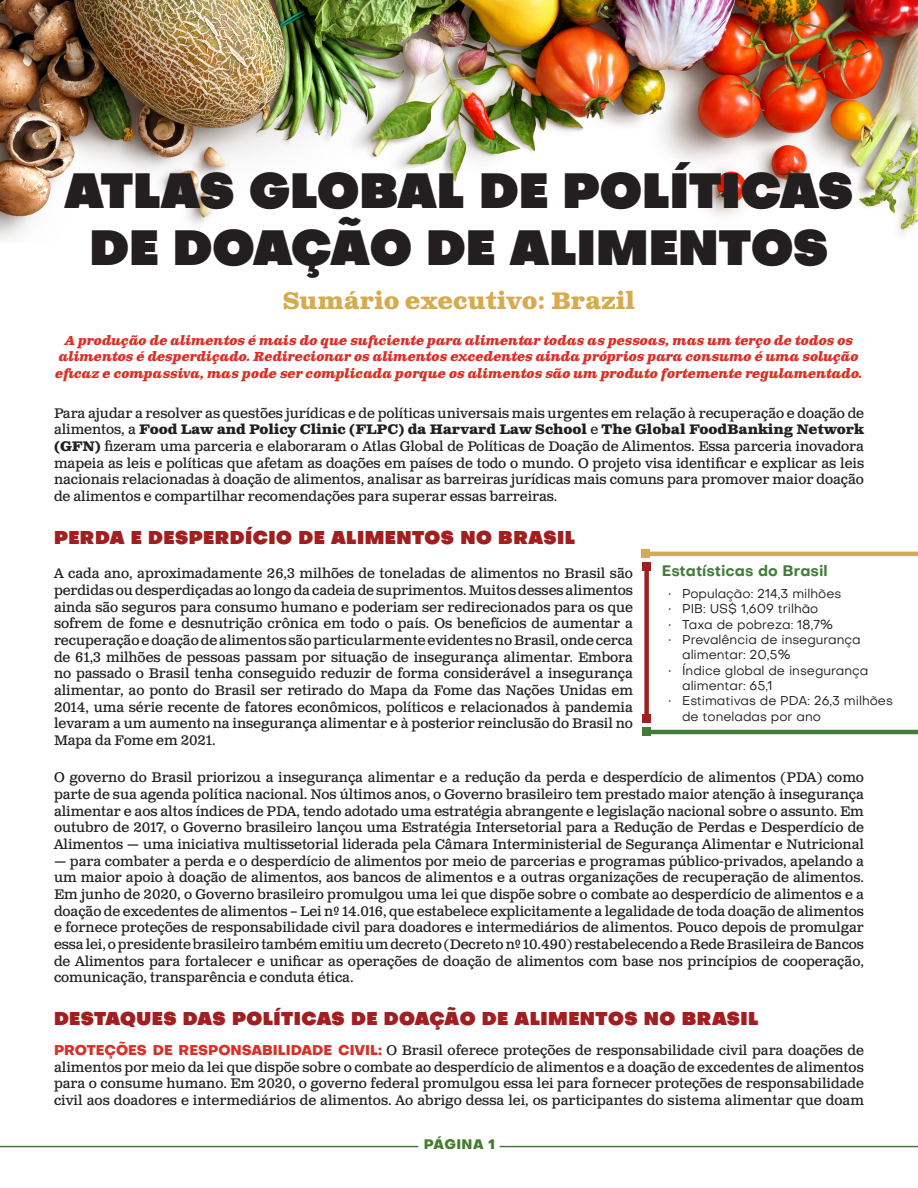
<style>
.page{position:relative;width:918px;height:1188px;background:#fff}
.page>*{position:absolute;margin:0;border:0;box-sizing:border-box;transform-origin:0 0}
.t1{font:48px/57.6px "Objectivity Super";color:#231f20;text-align:center}
.t2{font:700 24px "Clarendon Text Pro";color:#d6ab50}
.heading_1{font:18px "Objectivity Super";letter-spacing:.025em;color:#a11e21}
.t3{font:700 15px "Objectivity";color:#427b3a}
.t4{font:13.8px/16.6px "Clarendon Text Pro";letter-spacing:-.005em;color:#231f20;text-align:justify}
.t5{font:800 13.5px "Objectivity";letter-spacing:.03em;color:#457c32}
.t6{font:italic 700 13.2px/16.5px "Clarendon Text Pro";letter-spacing:-.03em;color:#d93127;text-align:center}
.t7{font:12.75px/15.3px "Objectivity";color:#231f20}
.s1{font-weight:700}
.s2{font-family:"Objectivity";font-weight:800;color:#d93127}
.s3{color:#427b3a}
</style>
<div class="page">
<img style="left:0;top:0;width:918px;height:242px">
<hr style="left:0;top:1146px;width:418px;height:1px;background:#427b3a">
<hr style="left:500px;top:1146px;width:418px;height:1px;background:#427b3a">
<hr style="left:645px;top:552px;width:273px;height:4px;background:#d6ab50">
<div style="left:641px;top:549px;width:9px;height:9px;background:#d6ab50"></div>
<div style="left:644px;top:567px;width:5px;height:152px;background:#a11e21"></div>
<div style="left:642px;top:714px;width:9px;height:9px;background:#a11e21"></div>
<div style="left:642px;top:562px;width:9px;height:9px;background:#a11e21"></div>
<hr style="left:647px;top:730px;width:271px;height:4px;background:#427b3a">
<div style="left:642px;top:728px;width:9px;height:8px;background:#427b3a"></div>
<p class="t1" style="left:64px;top:161px;width:791px">ATLAS GLOBAL DE POLÍTICAS<br>DE DOAÇÃO DE ALIMENTOS</p>
<p class="t2" style="left:283px;top:286px;width:354px">Sumário executivo: Brazil</p>
<p class="t6" style="left:55px;top:333px;width:809px">A produção de alimentos é mais do que suficiente para alimentar todas as pessoas, mas um terço de todos os alimentos é desperdiçado. Redirecionar os alimentos excedentes ainda próprios para consumo é uma solução eficaz e compassiva, mas pode ser complicada porque os alimentos são um produto fortemente regulamentado.</p>
<p class="t4" style="left:54px;top:405px;width:812px">Para ajudar a resolver as questões jurídicas e de políticas universais mais urgentes em relação à recuperação e doação de alimentos, a <span class="s1">Food Law and Policy Clinic (FLPC) da Harvard Law School</span> e <span class="s1">The Global FoodBanking Network (GFN)</span> fizeram uma parceria e elaboraram o Atlas Global de Políticas de Doação de Alimentos. Essa parceria inovadora mapeia as leis e políticas que afetam as doações em países de todo o mundo. O projeto visa identificar e explicar as leis nacionais relacionadas à doação de alimentos, analisar as barreiras jurídicas mais comuns para promover maior doação de alimentos e compartilhar recomendações para superar essas barreiras.</p>
<p class="heading_1" style="left:54px;top:522px;width:523px">PERDA E DESPERDÍCIO DE ALIMENTOS NO BRASIL</p>
<p class="t4" style="left:54px;top:566px;width:581px">A cada ano, aproximadamente 26,3 milhões de toneladas de alimentos no Brasil são perdidas ou desperdiçadas ao longo da cadeia de suprimentos. Muitos desses alimentos ainda são seguros para consumo humano e poderiam ser redirecionados para os que sofrem de fome e desnutrição crônica em todo o país. Os benefícios de aumentar a recuperação e doação de alimentos são particularmente evidentes no Brasil, onde cerca de 61,3 milhões de pessoas passam por situação de insegurança alimentar. Embora no passado o Brasil tenha conseguido reduzir de forma considerável a insegurança alimentar, ao ponto do Brasil ser retirado do Mapa da Fome das Nações Unidas em 2014, uma série recente de fatores econômicos, políticos e relacionados à pandemia levaram a um aumento na insegurança alimentar e à posterior reinclusão do Brasil no Mapa da Fome em 2021.</p>
<p class="t4" style="left:54px;top:770px;width:812px">O governo do Brasil priorizou a insegurança alimentar e a redução da perda e desperdício de alimentos (PDA) como parte de sua agenda política nacional. Nos últimos anos, o Governo brasileiro tem prestado maior atenção à insegurança alimentar e aos altos índices de PDA, tendo adotado uma estratégia abrangente e legislação nacional sobre o assunto. Em outubro de 2017, o Governo brasileiro lançou uma Estratégia Intersetorial para a Redução de Perdas e Desperdício de Alimentos — uma iniciativa multissetorial liderada pela Câmara Interministerial de Segurança Alimentar e Nutricional</p>
<p class="t4" style="left:54px;top:853px;width:812px">— para combater a perda e o desperdício de alimentos por meio de parcerias e programas público-privados, apelando a um maior apoio à doação de alimentos, aos bancos de alimentos e a outras organizações de recuperação de alimentos.<br>Em junho de 2020, o Governo brasileiro promulgou uma lei que dispõe sobre o combate ao desperdício de alimentos e a doação de excedentes de alimentos – Lei nº 14.016, que estabelece explicitamente a legalidade de toda doação de alimentos e fornece proteções de responsabilidade civil para doadores e intermediários de alimentos. Pouco depois de promulgar essa lei, o presidente brasileiro também emitiu um decreto (Decreto nº 10.490) restabelecendo a Rede Brasileira de Bancos de Alimentos para fortalecer e unificar as operações de doação de alimentos com base nos princípios de cooperação, comunicação, transparência e conduta ética.</p>
<p class="heading_1" style="left:54px;top:1004px;width:706px">DESTAQUES DAS POLÍTICAS DE DOAÇÃO DE ALIMENTOS NO BRASIL</p>
<p class="t4" style="left:54px;top:1043px;width:812px"><span class="s2">PROTEÇÕES DE RESPONSABILIDADE CIVIL:</span> O Brasil oferece proteções de responsabilidade civil para doações de alimentos por meio da lei que dispõe sobre o combate ao desperdício de alimentos e a doação de excedentes de alimentos para o consume humano. Em 2020, o governo federal promulgou essa lei para fornecer proteções de responsabilidade civil aos doadores e intermediários de alimentos. Ao abrigo dessa lei, os participantes do sistema alimentar que doam</p>
<p class="t3" style="left:662px;top:560px;width:167px">Estatísticas do Brasil</p>
<p class="t7" style="left:669px;top:586px;width:174px">• População: 214,3 milhões</p>
<p class="t7" style="left:669px;top:601px;width:151px">• PIB: US$ 1,609 trilhão</p>
<p class="t7" style="left:669px;top:616px;width:166px">• Taxa de pobreza: 18,7%</p>
<p class="t7" style="left:682px;top:632px;width:180px;text-indent:-14px">• Prevalência de insegurança alimentar: 20,5%</p>
<p class="t7" style="left:682px;top:662px;width:188px;text-indent:-14px">• Índice global de insegurança alimentar: 65,1</p>
<p class="t7" style="left:682px;top:693px;width:212px;text-indent:-14px">• Estimativas de PDA: 26,3 milhões de toneladas por ano</p>
<p class="t5" style="left:424px;top:1134px;width:73px">PÁGINA <span class="s3">1</span></p>
</div>
